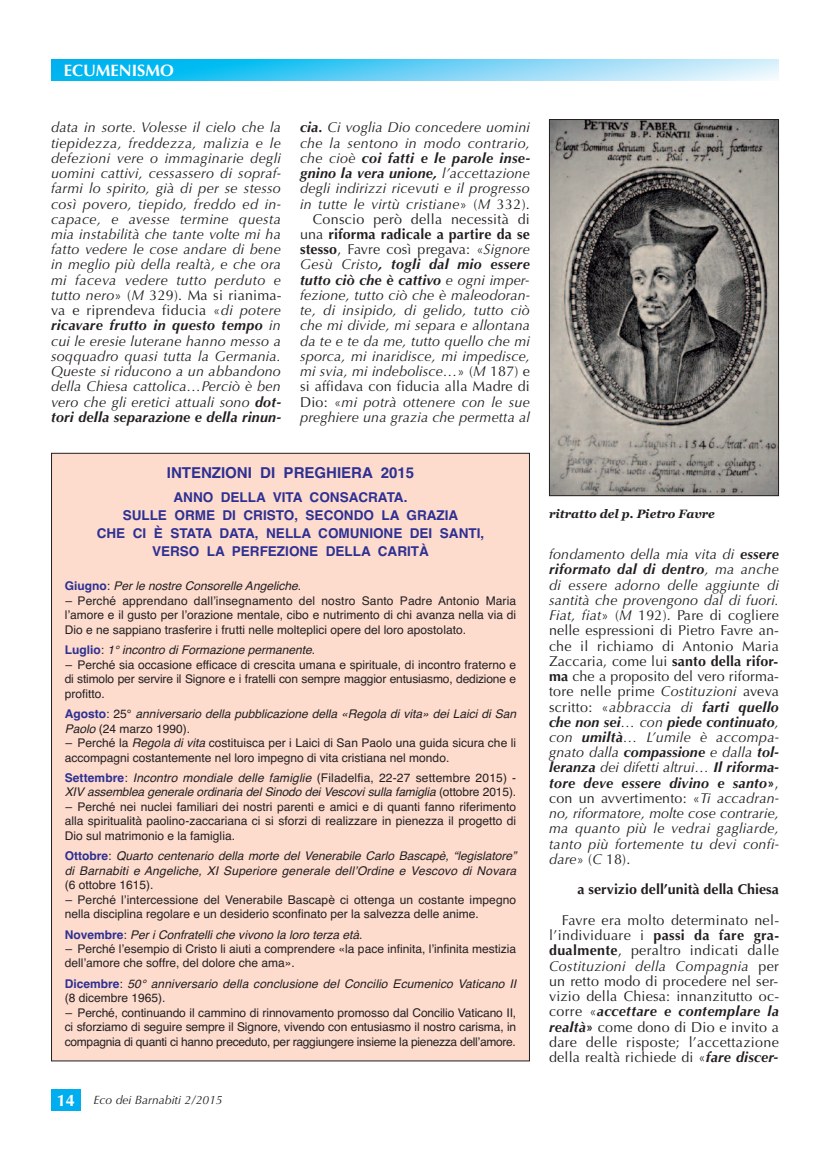
<style>
.page{position:relative;width:830px;height:1149px;background:#fff}
.page>*{position:absolute;margin:0;border:0;box-sizing:border-box;transform-origin:0 0}
.t1{font:700 16.5px "Optima";color:#fff}
.t2{font:700 15px "Helvetica";color:#2e3092}
.t3{font:italic 14.25px/15.1px "Optima";letter-spacing:.015em;color:#231f20;text-align:justify}
.t4{font:14.25px/15.1px "Optima";letter-spacing:.025em;color:#231f20;text-align:justify}
.t5{font:700 14.25px "Optima";color:#231f20}
.t6{font:700 13.5px/18px "Helvetica";color:#2e3092;text-align:center}
.t7{font:12px/14.4px "Helvetica";color:#231f20;text-align:justify}
.t8{font:italic 12px/14.4px "Helvetica";color:#231f20}
.t9{font:italic 700 12px "Georgia";color:#231f20}
.t10{font:italic 12px "Optima";color:#231f20}
.s1{font-style:normal}
.s2{font-weight:700}
.s3{font-weight:700;font-style:normal}
.s4{font-weight:700;font-style:normal;color:#2e3092}
.s5{font-style:italic}
.s6{font-weight:700;font-style:normal;font-size:16.5px;color:#fff}
.s7{font-weight:700;font-style:italic}
</style>
<div class="page">
<svg style="left:51px;top:60px;width:727px;height:21px;background:#66d0f5"></svg>
<div style="left:51px;top:1089px;width:30px;height:21px;background:#00aeef"></div>
<img style="left:551px;top:121px;width:225px;height:373px">
<div style="left:549px;top:119px;width:229px;height:377px;border:1px solid #231f20"></div>
<div style="left:51px;top:453px;width:478px;height:607px;background:#fddcce"></div>
<p class="t1" style="left:64px;top:61px;width:112px">ECUMENISMO</p>
<p class="t3" style="left:51px;top:120px;width:232px">data in sorte. Volesse il cielo che la tiepidezza, freddezza, malizia e le defezioni vere o immaginarie degli uomini cattivi, cessassero di sopraf&shy;farmi lo spirito, già di per se stesso così povero, tiepido, freddo ed in&shy;capace, e avesse termine questa mia instabilità che tante volte mi ha fatto vedere le cose andare di bene in meglio più della realtà, e che ora mi faceva vedere tutto perduto e tutto nero<span class="s1">» (</span>M <span class="s1">329). Ma si rianima&shy;va e riprendeva fiducia «</span>di potere <span class="s2">ricavare frutto in questo tempo</span> in cui le eresie luterane hanno messo a soqquadro quasi tutta la Germania.<br>Queste si riducono a un abbandono della Chiesa cattolica…Perciò è ben vero che gli eretici attuali sono <span class="s2">dot&shy;tori della separazione e della rinun-</span></p>
<p class="t3" style="left:300px;top:120px;width:231px;text-align:right"><span class="s2">cia.</span> Ci voglia Dio concedere uomini che la sentono in modo contrario, che cioè <span class="s2">coi fatti e le parole inse&shy;gnino la vera unione,</span> l’accettazione degli indirizzi ricevuti e il progresso in tutte le virtù cristiane<span class="s1">» (</span>M <span class="s1">332).<br>Conscio però della necessità di una</span> <span class="s3">riforma radicale a partire da se stesso</span><span class="s1">, Favre così pregava: «</span>Signore Gesù Cristo<span class="s2">, togli dal mio essere tutto ciò che è cattivo</span> e ogni imper&shy;fezione, tutto ciò che è maleodoran&shy;te, di insipido, di gelido, tutto ciò che mi divide, mi separa e allontana da te e te da me, tutto quello che mi sporca, mi inaridisce, mi impedisce, mi svia, mi indebolisce…<span class="s1">» (</span>M <span class="s1">187) e si affidava con fiducia alla Madre di Dio: «</span>mi potrà ottenere con le sue preghiere una grazia che permetta al</p>
<p class="t2" style="left:167px;top:463px;width:248px">INTENZIONI DI PREGHIERA 2015</p>
<p class="t6" style="left:97px;top:488px;width:389px">ANNO DELLA VITA CONSACRATA.<br>SULLE ORME DI CRISTO, SECONDO LA GRAZIA<br>CHE CI È STATA DATA, NELLA COMUNIONE DEI SANTI, VERSO LA PERFEZIONE DELLA CARITÀ</p>
<p class="t8" style="left:65px;top:579px;width:238px"><span class="s4">Giugno</span><span class="s1">:</span> Per le nostre Consorelle Angeliche<span class="s1">.</span></p>
<p class="t7" style="left:65px;top:593px;width:453px"><span class="s5">–</span> Perché apprendano dall’insegnamento del nostro Santo Padre Antonio Maria l’amore e il gusto per l’orazione mentale, cibo e nutrimento di chi avanza nella via di Dio e ne sappiano trasferire i frutti nelle molteplici opere del loro apostolato.</p>
<p class="t8" style="left:65px;top:642px;width:252px"><span class="s4">Luglio</span><span class="s1">:</span> 1° incontro di Formazione permanente<span class="s1">.</span></p>
<p class="t7" style="left:65px;top:657px;width:453px"><span class="s5">–</span> Perché sia occasione efficace di crescita umana e spirituale, di incontro fraterno e di stimolo per servire il Signore e i fratelli con sempre maggior entusiasmo, dedizione e profitto.</p>
<p class="t8" style="left:65px;top:706px;width:453px"><span class="s4">Agosto</span><span class="s1">: 25°</span> anniversario della pubblicazione della «Regola di vita» dei Laici di San<br>Paolo <span class="s1">(24 marzo 1990).</span></p>
<p class="t7" style="left:65px;top:735px;width:453px"><span class="s5">–</span> Perché la <span class="s5">Regola di vita</span> costituisca per i Laici di San Paolo una guida sicura che li accompagni costantemente nel loro impegno di vita cristiana nel mondo.</p>
<p class="t8" style="left:65px;top:770px;width:453px"><span class="s4">Settembre</span><span class="s1">:</span> Incontro mondiale delle famiglie <span class="s1">(Filadelfia, 22-27 settembre 2015) -<br></span>XIV assemblea generale ordinaria del Sinodo dei Vescovi sulla famiglia <span class="s1">(ottobre 2015).</span></p>
<p class="t7" style="left:65px;top:799px;width:453px"><span class="s5">–</span> Perché nei nuclei familiari dei nostri parenti e amici e di quanti fanno riferimento alla spiritualità paolino-zaccariana ci si sforzi di realizzare in pienezza il progetto di Dio sul matrimonio e la famiglia.</p>
<p class="t8" style="left:65px;top:848px;width:453px"><span class="s4">Ottobre</span><span class="s1">:</span> Quarto centenario della morte del Venerabile Carlo Bascapè, “legislatore” di Barnabiti e Angeliche, XI Superiore generale dell’Ordine e Vescovo di Novara</p>
<p class="t7" style="left:65px;top:877px;width:90px">(6 ottobre 1615).</p>
<p class="t7" style="left:65px;top:892px;width:453px"><span class="s5">–</span> Perché l’intercessione del Venerabile Bascapè ci ottenga un costante impegno nella disciplina regolare e un desiderio sconfinato per la salvezza delle anime.</p>
<p class="t8" style="left:65px;top:926px;width:299px"><span class="s4">Novembre</span><span class="s1">:</span> Per i Confratelli che vivono la loro terza età<span class="s1">.</span></p>
<p class="t7" style="left:65px;top:941px;width:453px"><span class="s5">–</span> Perché l’esempio di Cristo li aiuti a comprendere «la pace infinita, l’infinita mestizia dell’amore che soffre, del dolore che ama».</p>
<p class="t8" style="left:65px;top:976px;width:453px"><span class="s4">Dicembre</span><span class="s1">:</span> 50° anniversario della conclusione del Concilio Ecumenico Vaticano II <span class="s1">(8 dicembre 1965).</span></p>
<p class="t7" style="left:65px;top:1005px;width:453px"><span class="s5">–</span> Perché, continuando il cammino di rinnovamento promosso dal Concilio Vaticano II, ci sforziamo di seguire sempre il Signore, vivendo con entusiasmo il nostro carisma, in compagnia di quanti ci hanno preceduto, per raggiungere insieme la pienezza dell’amore.</p>
<p class="t10" style="left:57px;top:1092px;width:167px"><span class="s6">14</span> Eco dei Barnabiti 2/2015</p>
<p class="t9" style="left:549px;top:506px;width:167px">ritratto del p. Pietro Favre</p>
<p class="t3" style="left:549px;top:546px;width:231px">fondamento della mia vita di <span class="s2">essere riformato dal di dentro</span>, ma anche di essere adorno delle aggiunte di santità che provengono dal di fuori.<br>Fiat, fiat<span class="s1">» (</span>M <span class="s1">192). Pare di cogliere nelle espressioni di Pietro Favre an&shy;che il richiamo di Antonio Maria Zaccaria, come lui</span> <span class="s3">santo della rifor&shy;ma</span> <span class="s1">che a proposito del vero riforma&shy;tore nelle prime</span> Costituzioni <span class="s1">aveva scritto: «</span>abbraccia di <span class="s2">farti quello che non sei</span>… con <span class="s2">piede continuato</span>, con <span class="s2">umiltà</span>… L’umile è accompa&shy;gnato dalla <span class="s2">compassione</span> e dalla <span class="s2">tol&shy;leranza</span> dei difetti altrui… <span class="s2">Il riforma&shy;tore deve essere divino e santo</span><span class="s3">»</span><span class="s1">, con un avvertimento: «</span>Ti accadran&shy;no, riformatore, molte cose contrarie, ma quanto più le vedrai gagliarde, tanto più fortemente tu devi confi&shy;dare<span class="s1">» (</span>C <span class="s1">18).</span></p>
<p class="t5" style="left:577px;top:881px;width:203px">a servizio dell’unità della Chiesa</p>
<p class="t4" style="left:549px;top:912px;width:231px;text-indent:13px">Favre era molto determinato nel&shy;l’individuare i <span class="s2">passi da fare gra&shy;dualmente</span>, peraltro indicati dalle <span class="s5">Costituzioni della Compagnia</span> per un retto modo di procedere nel ser&shy;vizio della Chiesa: innanzitutto oc&shy;corre «<span class="s7">accettare e contemplare la realtà</span><span class="s2">»</span> come dono di Dio e invito a dare delle risposte; l’accettazione della realtà richiede di «<span class="s7">fare discer-</span></p>
</div>
